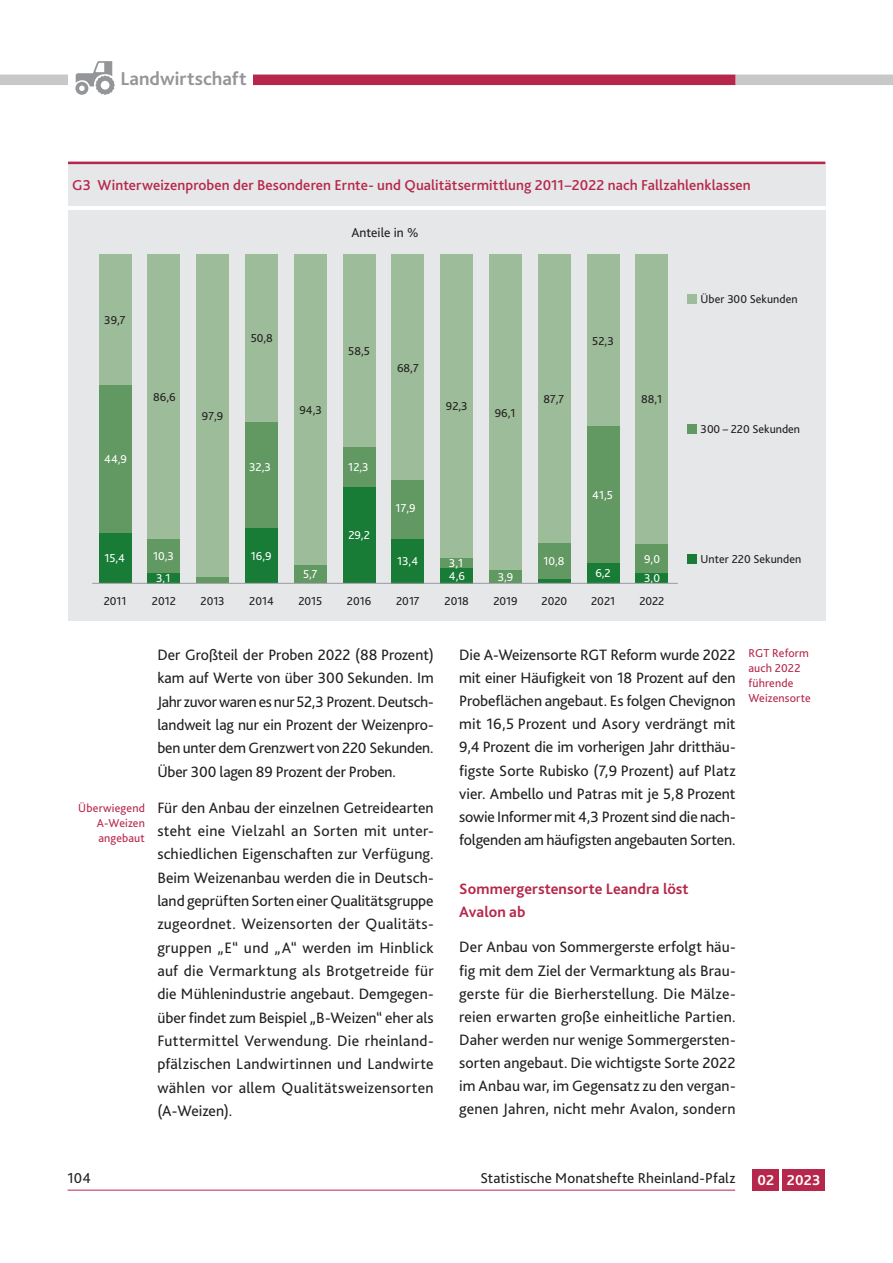
<style>
.page{position:relative;width:893px;height:1263px;background:#fff}
.page>*{position:absolute;margin:0;border:0;box-sizing:border-box;transform-origin:0 0}
.t1{font:700 19.5px "Bliss 2";letter-spacing:.005em;color:#939598}
.t2{font:15.75px/23.4px "Bliss 2";letter-spacing:-.005em;color:#231f20;text-align:justify}
.t3{font:700 15.75px/23.1px "Bliss 2";letter-spacing:.005em;color:#b6274b}
.t4{font:500 15px "Bliss 2";letter-spacing:.005em;color:#b6274b}
.t5{font:15px "Bliss 2";letter-spacing:.005em;color:#231f20}
.t6{font:700 15px "Bliss 2";letter-spacing:.005em;color:#fff}
.t7{font:13.5px "Bliss 2";letter-spacing:-.005em;color:#231f20}
.t8{font:12px "Bliss 2";color:#231f20}
.t9{font:12px "Bliss 2";color:#fff}
.t10{font:12px/15px "Bliss 2";letter-spacing:.015em;color:#b6274b;text-align:justify}
</style>
<div class="page">
<div style="left:68px;top:75px;width:668px;height:10px;background:#b6274b"></div>
<hr style="left:68px;top:1190px;width:667px;height:1px;background:#b6274b">
<div style="left:736px;top:75px;width:157px;height:10px;background:#c7c8ca"></div>
<div style="left:0;top:75px;width:68px;height:10px;background:#c7c8ca"></div>
<div style="left:753px;top:1169px;width:26px;height:22px;background:#b6274b"></div>
<div style="left:782px;top:1169px;width:43px;height:22px;background:#b6274b"></div>
<div style="left:117px;top:60px;width:136px;height:29px;background:#fff"></div>
<div style="left:68px;top:49px;width:51px;height:51px;background:#fff"></div>
<svg style="left:75px;top:61px;width:40px;height:34px"></svg>
<div style="left:68px;top:210px;width:757px;height:411px;background:#e6e7e9"></div>
<div style="left:687px;top:295px;width:9px;height:9px;background:#9dbc99"></div>
<div style="left:687px;top:424px;width:9px;height:10px;background:#629861"></div>
<div style="left:687px;top:554px;width:9px;height:9px;background:#187c36"></div>
<div style="left:636px;top:573px;width:32px;height:10px;background:#187c36"></div>
<div style="left:587px;top:563px;width:32px;height:20px;background:#187c36"></div>
<div style="left:538px;top:578px;width:33px;height:5px;background:#187c36"></div>
<div style="left:440px;top:568px;width:33px;height:15px;background:#187c36"></div>
<div style="left:392px;top:539px;width:32px;height:44px;background:#187c36"></div>
<div style="left:343px;top:487px;width:32px;height:96px;background:#187c36"></div>
<div style="left:245px;top:528px;width:33px;height:55px;background:#187c36"></div>
<div style="left:148px;top:573px;width:32px;height:10px;background:#187c36"></div>
<div style="left:99px;top:533px;width:32px;height:50px;background:#187c36"></div>
<div style="left:636px;top:544px;width:32px;height:29px;background:#629861"></div>
<div style="left:587px;top:426px;width:32px;height:137px;background:#629861"></div>
<div style="left:538px;top:543px;width:33px;height:35px;background:#629861"></div>
<div style="left:489px;top:570px;width:33px;height:13px;background:#629861"></div>
<div style="left:440px;top:558px;width:33px;height:10px;background:#629861"></div>
<div style="left:392px;top:480px;width:32px;height:59px;background:#629861"></div>
<div style="left:343px;top:447px;width:32px;height:40px;background:#629861"></div>
<div style="left:294px;top:564px;width:33px;height:19px;background:#629861"></div>
<div style="left:245px;top:421px;width:33px;height:107px;background:#629861"></div>
<div style="left:196px;top:576px;width:33px;height:7px;background:#629861"></div>
<div style="left:148px;top:539px;width:32px;height:34px;background:#629861"></div>
<div style="left:99px;top:385px;width:32px;height:148px;background:#629861"></div>
<div style="left:99px;top:254px;width:32px;height:131px;background:#9dbc99"></div>
<div style="left:148px;top:254px;width:32px;height:285px;background:#9dbc99"></div>
<div style="left:196px;top:254px;width:33px;height:322px;background:#9dbc99"></div>
<div style="left:245px;top:254px;width:33px;height:167px;background:#9dbc99"></div>
<div style="left:294px;top:254px;width:33px;height:310px;background:#9dbc99"></div>
<div style="left:343px;top:254px;width:32px;height:193px;background:#9dbc99"></div>
<div style="left:392px;top:254px;width:32px;height:226px;background:#9dbc99"></div>
<div style="left:440px;top:254px;width:33px;height:304px;background:#9dbc99"></div>
<div style="left:489px;top:254px;width:33px;height:316px;background:#9dbc99"></div>
<div style="left:538px;top:254px;width:33px;height:289px;background:#9dbc99"></div>
<div style="left:587px;top:254px;width:32px;height:172px;background:#9dbc99"></div>
<div style="left:636px;top:254px;width:32px;height:290px;background:#9dbc99"></div>
<hr style="left:92px;top:583px;width:586px;height:1px;background:#989a9d">
<div style="left:68px;top:163px;width:757px;height:42px;background:#e6e7e9"></div>
<hr style="left:68px;top:162px;width:757px;height:2px;background:#b6274b">
<p class="t1" style="left:120px;top:66px;width:128px">Landwirtschaft</p>
<p class="t4" style="left:72px;top:175px;width:680px">G3 Winterweizenproben der Besonderen Ernte- und Qualitätsermittlung 2011–2022 nach Fallzahlenklassen</p>
<p class="t7" style="left:352px;top:224px;width:68px">Anteile in %</p>
<p class="t8" style="left:104px;top:312px;width:23px">39,7</p>
<p class="t9" style="left:104px;top:451px;width:24px">44,9</p>
<p class="t8" style="left:153px;top:389px;width:24px">86,6</p>
<p class="t8" style="left:251px;top:331px;width:24px">50,8</p>
<p class="t8" style="left:202px;top:408px;width:23px">97,9</p>
<p class="t9" style="left:249px;top:459px;width:23px">32,3</p>
<p class="t8" style="left:299px;top:402px;width:24px">94,3</p>
<p class="t8" style="left:348px;top:343px;width:23px">58,5</p>
<p class="t8" style="left:397px;top:360px;width:23px">68,7</p>
<p class="t9" style="left:348px;top:460px;width:22px">12,3</p>
<p class="t9" style="left:348px;top:528px;width:23px">29,2</p>
<p class="t9" style="left:396px;top:501px;width:21px">17,9</p>
<p class="t8" style="left:446px;top:399px;width:23px">92,3</p>
<p class="t8" style="left:495px;top:405px;width:22px">96,1</p>
<p class="t8" style="left:543px;top:391px;width:22px">87,7</p>
<p class="t8" style="left:592px;top:333px;width:23px">52,3</p>
<p class="t8" style="left:641px;top:392px;width:23px">88,1</p>
<p class="t9" style="left:592px;top:487px;width:22px">41,5</p>
<p class="t8" style="left:700px;top:292px;width:99px">Über 300 Sekunden</p>
<p class="t8" style="left:700px;top:421px;width:101px">300 – 220 Sekunden</p>
<p class="t9" style="left:251px;top:548px;width:22px">16,9</p>
<p class="t9" style="left:153px;top:549px;width:22px">10,3</p>
<p class="t9" style="left:104px;top:551px;width:22px">15,4</p>
<p class="t8" style="left:700px;top:551px;width:102px">Unter 220 Sekunden</p>
<p class="t9" style="left:156px;top:571px;width:16px">3,1</p>
<p class="t9" style="left:644px;top:551px;width:17px">9,0</p>
<p class="t9" style="left:543px;top:553px;width:23px">10,8</p>
<p class="t9" style="left:397px;top:554px;width:22px">13,4</p>
<p class="t9" style="left:449px;top:556px;width:16px">3,1</p>
<p class="t9" style="left:449px;top:568px;width:17px">4,6</p>
<p class="t9" style="left:595px;top:566px;width:17px">6,2</p>
<p class="t9" style="left:303px;top:567px;width:16px">5,7</p>
<p class="t9" style="left:498px;top:569px;width:17px">3,9</p>
<p class="t9" style="left:644px;top:571px;width:17px">3,0</p>
<p class="t8" style="left:104px;top:594px;width:24px">2011</p>
<p class="t8" style="left:152px;top:594px;width:25px">2012</p>
<p class="t8" style="left:201px;top:594px;width:26px">2013</p>
<p class="t8" style="left:249px;top:594px;width:26px">2014</p>
<p class="t8" style="left:298px;top:594px;width:25px">2015</p>
<p class="t8" style="left:347px;top:594px;width:26px">2016</p>
<p class="t8" style="left:396px;top:594px;width:25px">2017</p>
<p class="t8" style="left:444px;top:594px;width:26px">2018</p>
<p class="t8" style="left:493px;top:594px;width:26px">2019</p>
<p class="t8" style="left:541px;top:594px;width:27px">2020</p>
<p class="t8" style="left:591px;top:594px;width:25px">2021</p>
<p class="t8" style="left:639px;top:594px;width:27px">2022</p>
<p class="t10" style="left:97px;top:801px;width:50px;text-indent:-18px">Überwiegend A-Weizen angebaut</p>
<p class="t2" style="left:157px;top:643px;width:278px">Der Großteil der Proben 2022 (88 Prozent) kam auf Werte von über 300 Sekunden. Im Jahr zuvor waren es nur 52,3 Prozent. Deutsch&shy;landweit lag nur ein Prozent der Weizenpro&shy;ben unter dem Grenzwert von 220 Sekunden.<br>Über 300 lagen 89 Prozent der Proben.</p>
<p class="t2" style="left:157px;top:796px;width:278px">Für den Anbau der einzelnen Getreidearten steht eine Vielzahl an Sorten mit unter&shy;schiedlichen Eigenschaften zur Verfügung.<br>Beim Weizenanbau werden die in Deutsch&shy;land geprüften Sorten einer Qualitätsgruppe zugeordnet. Weizensorten der Qualitäts&shy;gruppen „E“ und „A“ werden im Hinblick auf die Vermarktung als Brotgetreide für die Mühlenindustrie angebaut. Demgegen&shy;über findet zum Beispiel „B-Weizen“ eher als Futtermittel Verwendung. Die rheinland&shy;pfälzischen Landwirtinnen und Landwirte wählen vor allem Qualitätsweizensorten (A-Weizen).</p>
<p class="t2" style="left:459px;top:643px;width:278px">Die A-Weizensorte RGT Reform wurde 2022 mit einer Häufigkeit von 18 Prozent auf den Probeflächen angebaut. Es folgen Chevignon mit 16,5 Prozent und Asory verdrängt mit 9,4 Prozent die im vorherigen Jahr dritthäu&shy;figste Sorte Rubisko (7,9 Prozent) auf Platz vier. Ambello und Patras mit je 5,8 Prozent sowie Informer mit 4,3 Prozent sind die nach&shy;folgenden am häufigsten angebauten Sorten.</p>
<p class="t3" style="left:459px;top:877px;width:231px">Sommergerstensorte Leandra löst<br>Avalon ab</p>
<p class="t2" style="left:459px;top:936px;width:278px">Der Anbau von Sommergerste erfolgt häu&shy;fig mit dem Ziel der Vermarktung als Brau&shy;gerste für die Bierherstellung. Die Mälze&shy;reien erwarten große einheitliche Partien.<br>Daher werden nur wenige Sommergersten&shy;sorten angebaut. Die wichtigste Sorte 2022 im Anbau war, im Gegensatz zu den vergan&shy;genen Jahren, nicht mehr Avalon, sondern</p>
<p class="t10" style="left:748px;top:645px;width:64px;text-align:left">RGT Reform auch 2022 führende<br>Weizensorte</p>
<p class="t5" style="left:68px;top:1168px;width:25px">104</p>
<p class="t5" style="left:481px;top:1168px;width:256px">Statistische Monatshefte Rheinland-Pfalz</p>
<p class="t6" style="left:758px;top:1171px;width:64px">02 2023</p>
</div>
